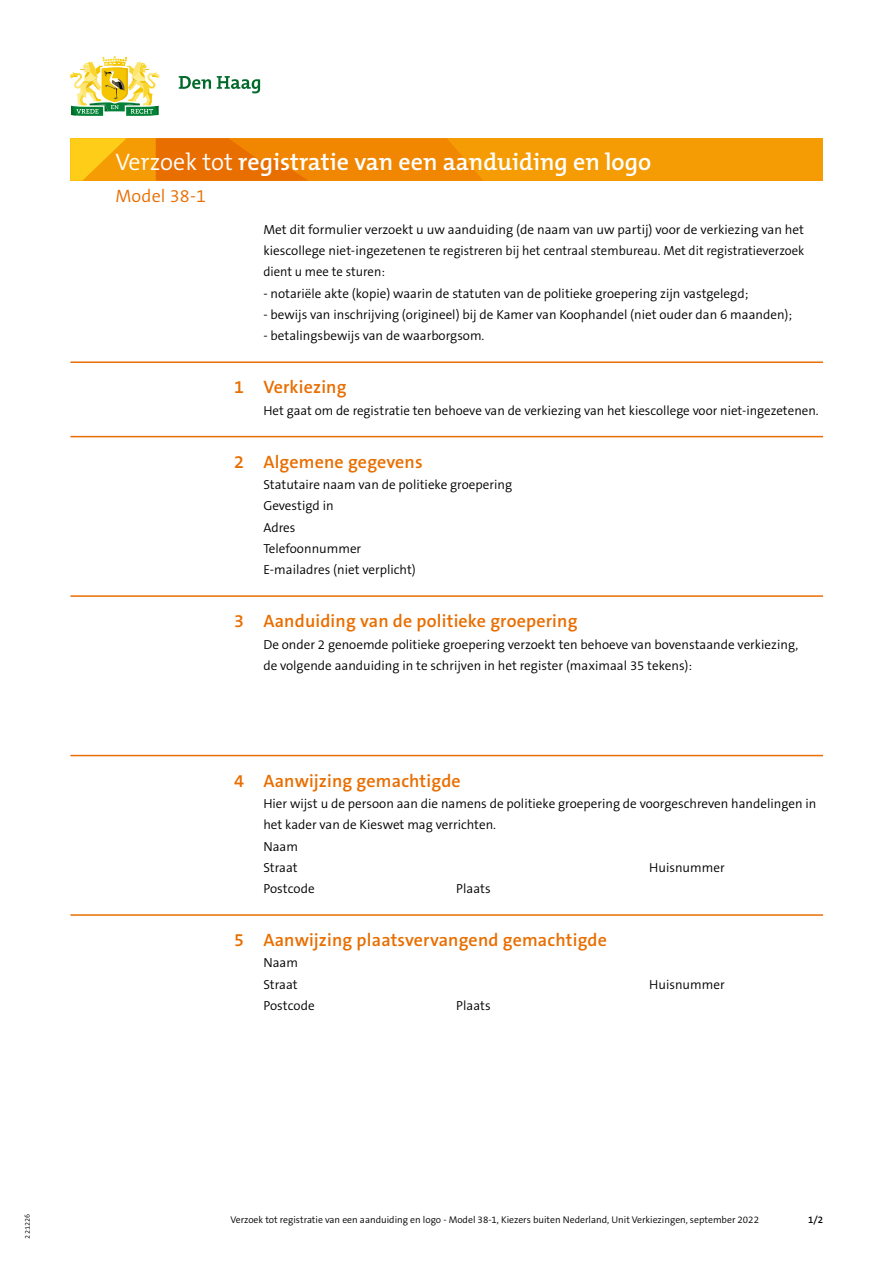
<style>
.page{position:relative;width:893px;height:1263px;background:#fff}
.page>*{position:absolute;margin:0;border:0;box-sizing:border-box;transform-origin:0 0}
.Form_Titel{font:600 24px "The Mix B W6";color:#fff}
.Form_Vraag_Titel{font:600 18px "The Sans B W6";letter-spacing:.01em;color:#e86e00}
.Form_Subtitel{font:300 18px "The Sans B W4";letter-spacing:.01em;color:#e86e00}
.Form_Brood_Toelichti{font:300 13.2px/21.3px "The Sans B W4";color:#000}
.Form_Brood_Antwoord{font:300 13.2px "The Sans B W4";color:#000}
.t1{font:300 9.75px "The Sans B W4";color:#000}
.t2{font:600 9.75px "The Sans B W6";color:#000}
.s1{font-family:"The Mix B W4";font-weight:300}
</style>
<div class="page">
<div style="left:70px;top:138px;width:752px;height:43px;background:#f59c05"></div>
<svg style="left:70px;top:138px;width:413px;height:43px"></svg>
<svg style="left:179px;top:76px;width:81px;height:17px"></svg>
<svg style="left:70px;top:56px;width:90px;height:60px"></svg>
<hr style="left:70px;top:361px;width:753px;height:2px;background:#e86e00">
<hr style="left:70px;top:436px;width:753px;height:1px;background:#e86e00">
<hr style="left:70px;top:595px;width:753px;height:2px;background:#e86e00">
<hr style="left:70px;top:755px;width:753px;height:1px;background:#e86e00">
<hr style="left:70px;top:914px;width:753px;height:2px;background:#e86e00">
<h1 class="Form_Titel" style="left:115px;top:147px;width:537px"><span class="s1">Verzoek tot</span> registratie van een aanduiding en logo</h1>
<h2 class="Form_Subtitel" style="left:115px;top:184px;width:92px">Model 38-1</h2>
<p class="Form_Brood_Toelichti" style="left:263px;top:219px;width:542px;text-align:justify">Met dit formulier verzoekt u uw aanduiding (de naam van uw partij) voor de verkiezing van het kiescollege niet-ingezetenen te registreren bij het centraal stembureau. Met dit registratieverzoek dient u mee te sturen:</p>
<p class="Form_Brood_Toelichti" style="left:263px;top:283px;width:486px">- notariële akte (kopie) waarin de statuten van de politieke groepering zijn vastgelegd;</p>
<p class="Form_Brood_Toelichti" style="left:263px;top:304px;width:530px">- bewijs van inschrijving (origineel) bij de Kamer van Koophandel (niet ouder dan 6 maanden);</p>
<p class="Form_Brood_Toelichti" style="left:263px;top:325px;width:222px">- betalingsbewijs van de waarborgsom.</p>
<h3 class="Form_Vraag_Titel" style="left:234px;top:376px;width:114px">1 Verkiezing</h3>
<p class="Form_Brood_Toelichti" style="left:263px;top:400px;width:557px">Het gaat om de registratie ten behoeve van de verkiezing van het kiescollege voor niet-ingezetenen.</p>
<h3 class="Form_Vraag_Titel" style="left:234px;top:450px;width:190px">2 Algemene gegevens</h3>
<p class="Form_Brood_Antwoord" style="left:263px;top:476px;width:250px">Statutaire naam van de politieke groepering</p>
<p class="Form_Brood_Antwoord" style="left:263px;top:497px;width:72px">Gevestigd in</p>
<p class="Form_Brood_Antwoord" style="left:263px;top:519px;width:34px">Adres</p>
<p class="Form_Brood_Antwoord" style="left:263px;top:540px;width:99px">Telefoonnummer</p>
<p class="Form_Brood_Antwoord" style="left:263px;top:561px;width:154px">E-mailadres (niet verplicht)</p>
<h3 class="Form_Vraag_Titel" style="left:234px;top:610px;width:345px">3 Aanduiding van de politieke groepering</h3>
<p class="Form_Brood_Toelichti" style="left:263px;top:633px;width:536px">De onder 2 genoemde politieke groepering verzoekt ten behoeve van bovenstaande verkiezing, de volgende aanduiding in te schrijven in het register (maximaal 35 tekens):</p>
<h3 class="Form_Vraag_Titel" style="left:234px;top:769px;width:228px">4 Aanwijzing gemachtigde</h3>
<p class="Form_Brood_Toelichti" style="left:263px;top:793px;width:555px">Hier wijst u de persoon aan die namens de politieke groepering de voorgeschreven handelingen in het kader van de Kieswet mag verrichten.</p>
<p class="Form_Brood_Antwoord" style="left:263px;top:837px;width:36px">Naam</p>
<p class="Form_Brood_Antwoord" style="left:263px;top:859px;width:36px">Straat</p>
<p class="Form_Brood_Antwoord" style="left:649px;top:859px;width:77px">Huisnummer</p>
<p class="Form_Brood_Antwoord" style="left:263px;top:880px;width:53px">Postcode</p>
<p class="Form_Brood_Antwoord" style="left:456px;top:880px;width:36px">Plaats</p>
<h3 class="Form_Vraag_Titel" style="left:234px;top:928px;width:374px">5 Aanwijzing plaatsvervangend gemachtigde</h3>
<p class="Form_Brood_Antwoord" style="left:263px;top:954px;width:36px">Naam</p>
<p class="Form_Brood_Antwoord" style="left:263px;top:976px;width:36px">Straat</p>
<p class="Form_Brood_Antwoord" style="left:649px;top:976px;width:77px">Huisnummer</p>
<p class="Form_Brood_Antwoord" style="left:263px;top:997px;width:53px">Postcode</p>
<p class="Form_Brood_Antwoord" style="left:456px;top:997px;width:36px">Plaats</p>
<p class="t1" style="left:230px;top:1213px;width:530px">Verzoek tot registratie van een aanduiding en logo - Model 38-1, Kiezers buiten Nederland, Unit Verkiezingen, september 2022</p>
<p class="t2" style="left:808px;top:1213px;width:17px">1/2</p>
</div>
